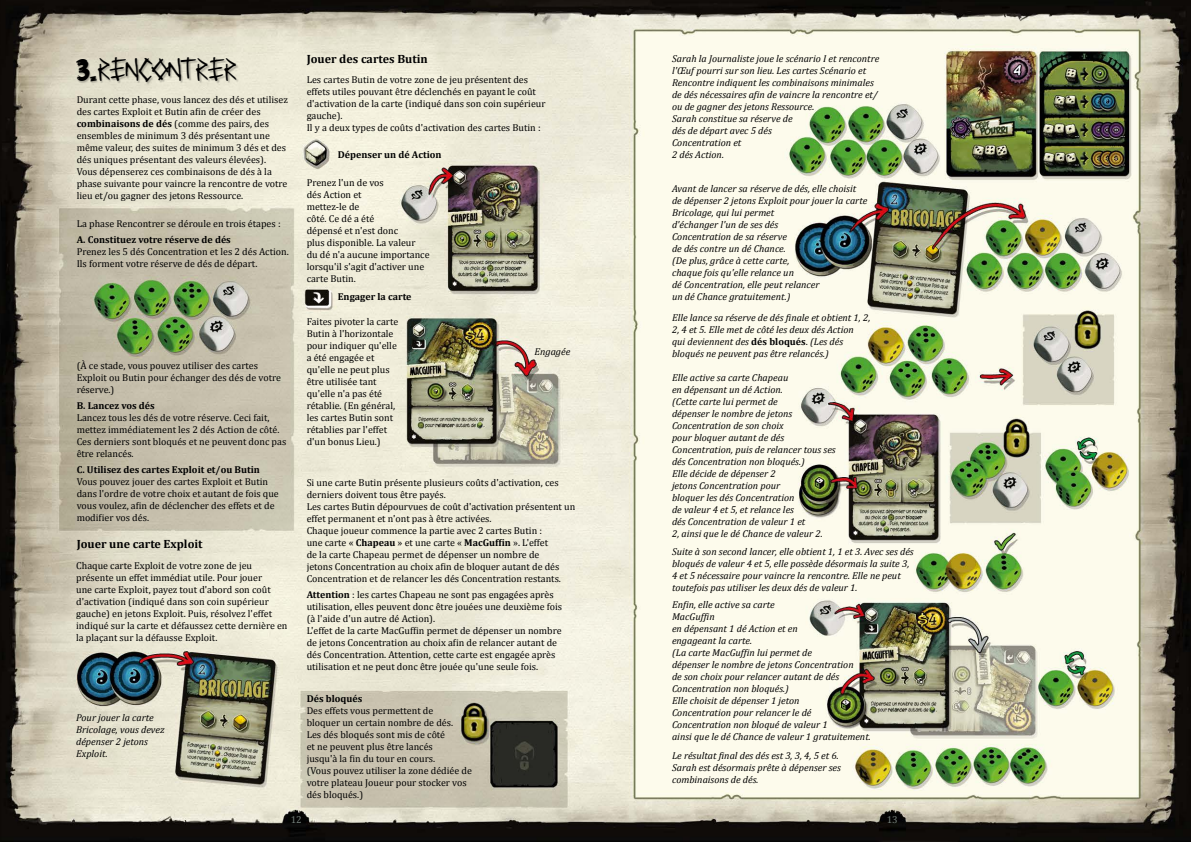
<style>
.page{position:relative;width:1191px;height:842px;background:#fff}
.page>*{position:absolute;margin:0;border:0;box-sizing:border-box;transform-origin:0 0}
.t1{font:32px "Reawakened";color:#000}
.t2{font:700 12px "Cambria";color:#000}
.t3{font:10px/12px "Cambria";color:#000}
.t4{font:italic 10px/12px "Cambria";color:#000}
.t5{font:700 10px "Cambria";color:#000}
.t6{font:10px "Cambria";color:#75807b}
.s1{font-family:"Feastof Flesh BB"}
.s2{font-weight:700}
.s3{font-weight:700;font-style:normal}
.s4{font-style:normal}
</style>
<div class="page">
<img style="left:0;top:0;width:1191px;height:842px">
<div style="left:76px;top:58px;width:163px;height:27px;background:#000;opacity:.24"></div>
<h1 class="t1" style="left:77px;top:53px;width:161px"><span class="s1">3.</span>RENCONTRER</h1>
<p class="t3" style="left:77px;top:94px;width:213px">Durant cette phase, vous lancez des dés et utilisez des cartes Exploit et Butin afin de créer des <span class="s2">combinaisons de dés</span> (comme des pairs, des ensembles de minimum 3 dés présentant une même valeur, des suites de minimum 3 dés et des dés uniques présentant des valeurs élevées).<br>Vous dépenserez ces combinaisons de dés à la phase suivante pour vaincre la rencontre de votre lieu et/ou gagner des jetons Ressource.</p>
<p class="t3" style="left:77px;top:218px;width:205px">La phase Rencontrer se déroule en trois étapes :</p>
<p class="t5" style="left:77px;top:234px;width:156px">A. Constituez votre réserve de dés</p>
<p class="t3" style="left:77px;top:246px;width:214px">Prenez les 5 dés Concentration et les 2 dés Action.<br>Ils forment votre réserve de dés de départ.</p>
<p class="t3" style="left:77px;top:359px;width:206px">(À ce stade, vous pouvez utiliser des cartes<br>Exploit ou Butin pour échanger des dés de votre réserve.)</p>
<p class="t5" style="left:77px;top:399px;width:80px">B. Lancez vos dés</p>
<p class="t3" style="left:77px;top:411px;width:211px">Lancez tous les dés de votre réserve. Ceci fait, mettez immédiatement les 2 dés Action de côté.<br>Ces derniers sont bloqués et ne peuvent donc pas être relancés.</p>
<p class="t5" style="left:77px;top:463px;width:185px">C. Utilisez des cartes Exploit et/ou Butin</p>
<p class="t3" style="left:77px;top:475px;width:204px">Vous pouvez jouer des cartes Exploit et Butin dans l'ordre de votre choix et autant de fois que vous voulez, afin de déclencher des effets et de modifier vos dés.</p>
<p class="t2" style="left:77px;top:537px;width:127px">Jouer une carte Exploit</p>
<p class="t3" style="left:76px;top:559px;width:213px">Chaque carte Exploit de votre zone de jeu présente un effet immédiat utile. Pour jouer<br>une carte Exploit, payez tout d'abord son coût d'activation (indiqué dans son coin supérieur gauche) en jetons Exploit. Puis, résolvez l'effet indiqué sur la carte et défaussez cette dernière en la plaçant sur la défausse Exploit.</p>
<p class="t4" style="left:76px;top:711px;width:90px">Pour jouer la carte<br>Bricolage, vous devez dépenser 2 jetons<br>Exploit.</p>
<p class="t2" style="left:307px;top:52px;width:123px">Jouer des cartes Butin</p>
<p class="t3" style="left:307px;top:73px;width:240px">Les cartes Butin de votre zone de jeu présentent des effets utiles pouvant être déclenchés en payant le coût d'activation de la carte (indiqué dans son coin supérieur gauche).<br>Il y a deux types de coûts d'activation des cartes Butin :</p>
<p class="t5" style="left:338px;top:149px;width:105px">Dépenser un dé Action</p>
<p class="t3" style="left:307px;top:177px;width:124px">Prenez l'un de vos<br>dés Action et<br>mettez-le de<br>côté. Ce dé a été<br>dépensé et n'est donc<br>plus disponible. La valeur<br>du dé n'a aucune importance lorsqu'il s'agit d'activer une carte Butin.</p>
<p class="t5" style="left:338px;top:291px;width:75px">Engager la carte</p>
<p class="t3" style="left:307px;top:316px;width:93px">Faites pivoter la carte<br>Butin à l'horizontale pour indiquer qu'elle a été engagée et qu'elle ne peut plus être utilisée tant qu'elle n'a pas été rétablie. (En général, les cartes Butin sont rétablies par l'effet d'un bonus Lieu.)</p>
<p class="t4" style="left:534px;top:345px;width:37px">Engagée</p>
<p class="t3" style="left:307px;top:476px;width:270px">Si une carte Butin présente plusieurs coûts d'activation, ces derniers doivent tous être payés.<br>Les cartes Butin dépourvues de coût d'activation présentent un effet permanent et n'ont pas à être activées.<br>Chaque joueur commence la partie avec 2 cartes Butin :<br>une carte « <span class="s2">Chapeau</span> » et une carte « <span class="s2">MacGuffin</span> ». L'effet<br>de la carte Chapeau permet de dépenser un nombre de<br>jetons Concentration au choix afin de bloquer autant de dés Concentration et de relancer les dés Concentration restants.</p>
<p class="t3" style="left:307px;top:588px;width:257px"><span class="s2">Attention</span> : les cartes Chapeau ne sont pas engagées après utilisation, elles peuvent donc être jouées une deuxième fois (à l'aide d'un autre dé Action).<br>L'effet de la carte MacGuffin permet de dépenser un nombre de jetons Concentration au choix afin de relancer autant de dés Concentration. Attention, cette carte est engagée après utilisation et ne peut donc être jouée qu'une seule fois.</p>
<p class="t5" style="left:307px;top:692px;width:57px">Dés bloqués</p>
<p class="t3" style="left:307px;top:704px;width:167px">Des effets vous permettent de<br>bloquer un certain nombre de dés.<br>Les dés bloqués sont mis de côté<br>et ne peuvent plus être lancés<br>jusqu'à la fin du tour en cours.<br>(Vous pouvez utiliser la zone dédiée de votre plateau Joueur pour stocker vos dés bloqués.)</p>
<p class="t4" style="left:672px;top:52px;width:209px">Sarah la Journaliste joue le scénario I et rencontre l'Œuf pourri sur son lieu. Les cartes Scénario et Rencontre indiquent les combinaisons minimales de dés nécessaires afin de vaincre la rencontre et/ ou de gagner des jetons Ressource.<br>Sarah constitue sa réserve de<br>dés de départ avec 5 dés<br>Concentration et<br>2 dés Action.</p>
<p class="t4" style="left:672px;top:182px;width:197px">Avant de lancer sa réserve de dés, elle choisit de dépenser 2 jetons Exploit pour jouer la carte<br>Bricolage, qui lui permet<br>d'échanger l'un de ses dés<br>Concentration de sa réserve<br>de dés contre un dé Chance.<br>(De plus, grâce à cette carte,<br>chaque fois qu'elle relance un<br>dé Concentration, elle peut relancer<br>un dé Chance gratuitement.)</p>
<p class="t4" style="left:672px;top:311px;width:200px">Elle lance sa réserve de dés finale et obtient 1, 2, 2, 4 et 5. Elle met de côté les deux dés Action<br>qui deviennent des <span class="s3">dés bloqués</span><span class="s4">.</span> (Les dés bloqués ne peuvent pas être relancés.)</p>
<p class="t4" style="left:672px;top:371px;width:165px">Elle active sa carte Chapeau<br>en dépensant un dé Action.<br>(Cette carte lui permet de<br>dépenser le nombre de jetons<br>Concentration de son choix<br>pour bloquer autant de dés<br>Concentration, puis de relancer tous ses dés Concentration non bloqués.)<br>Elle décide de dépenser 2<br>jetons Concentration pour<br>bloquer les dés Concentration<br>de valeur 4 et 5, et relance les<br>dés Concentration de valeur 1 et<br>2, ainsi que le dé Chance de valeur 2.</p>
<p class="t4" style="left:672px;top:545px;width:243px">Suite à son second lancer, elle obtient 1, 1 et 3. Avec ses dés bloqués de valeur 4 et 5, elle possède désormais la suite 3, 4 et 5 nécessaire pour vaincre la rencontre. Elle ne peut toutefois pas utiliser les deux dés de valeur 1.</p>
<p class="t4" style="left:672px;top:599px;width:200px">Enfin, elle active sa carte<br>MacGuffin<br>en dépensant 1 dé Action et en<br>engageant la carte.<br>(La carte MacGuffin lui permet de<br>dépenser le nombre de jetons Concentration<br>de son choix pour relancer autant de dés<br>Concentration non bloqués.)<br>Elle choisit de dépenser 1 jeton<br>Concentration pour relancer le dé<br>Concentration non bloqué de valeur 1<br>ainsi que le dé Chance de valeur 1 gratuitement.</p>
<p class="t4" style="left:672px;top:749px;width:170px">Le résultat final des dés est 3, 3, 4, 5 et 6.<br>Sarah est désormais prête à dépenser ses combinaisons de dés.</p>
<p class="t6" style="left:291px;top:814px;width:13px">12</p>
<p class="t6" style="left:886px;top:814px;width:13px">13</p>
</div>
